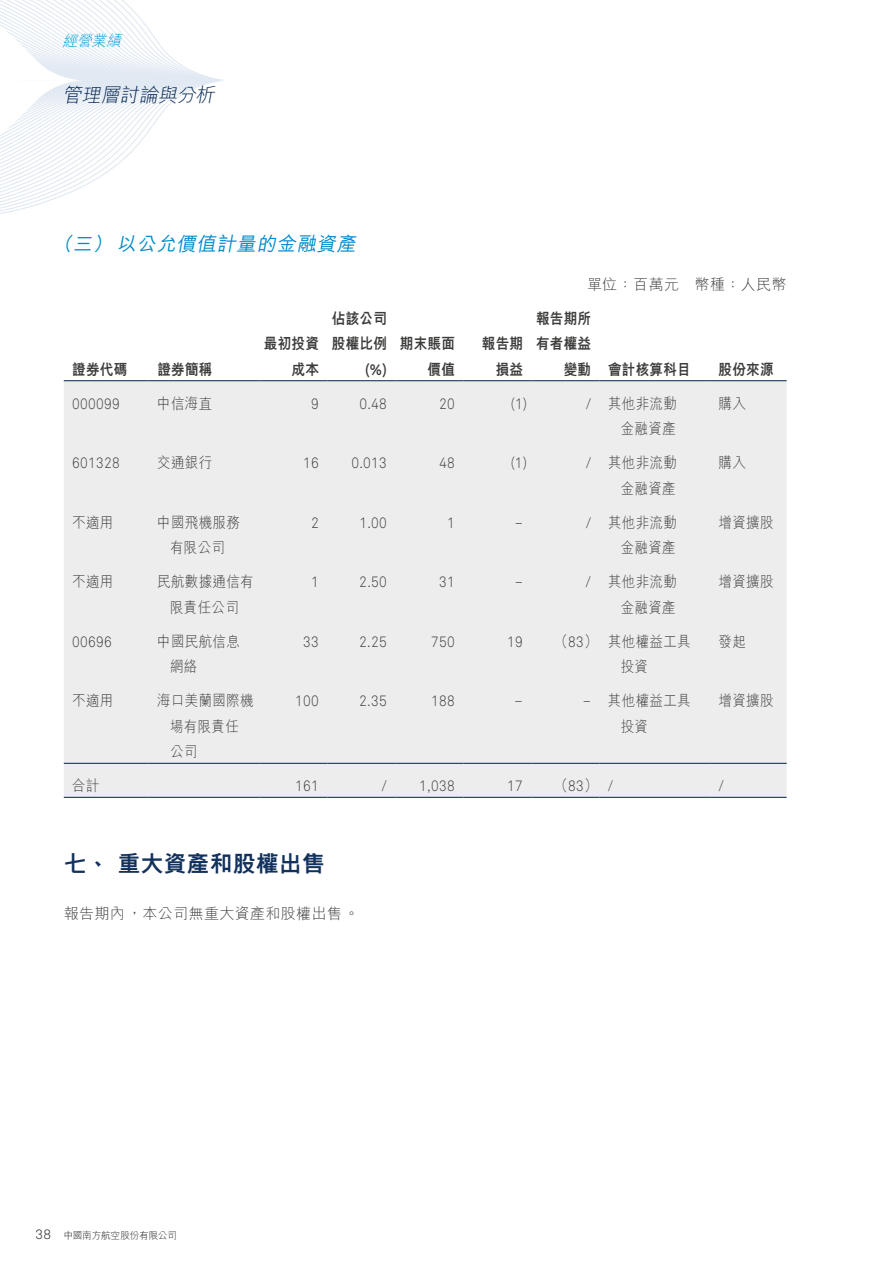
<style>
.page{position:relative;width:893px;height:1263px;background:#fff}
.page>*{position:absolute;margin:0;border:0;box-sizing:border-box;transform-origin:0 0}
.t1{font:800 22.5px "M Hei HK";letter-spacing:.025em;color:#12315c}
.t2{font:italic 500 19.5px "M Hei HK";color:#008bcb}
.t3{font:italic 300 19.5px "M Hei HK";color:#00234e}
.t4{font:300 15px/25.5px "M Hei HK";letter-spacing:.025em;color:#3c3c3b;text-align:right;scale:.9 1}
.t5{font:15px "Akkurat Light Pro";letter-spacing:.025em;color:#3c3c3b;scale:.9 1}
.t6{font:800 15px/25.5px "M Hei HK";letter-spacing:.025em;color:#3c3c3b;text-align:right;scale:.9 1}
.t7{font:300 15px "M Hei HK";letter-spacing:.025em;color:#3c3c3b}
.t8{font:italic 300 15px "M Hei HK";color:#009fd6}
.t9{font:700 15px "Akkurat Pro";color:#3c3c3b;scale:.9 1}
.t10{font:13.5px "Akkurat Light Pro";color:#1c1c1b}
.t11{font:300 9.75px "M Hei HK";letter-spacing:-.035em;color:#1c1c1b}
.s1{font-family:"Akkurat Light Pro";font-weight:400}
.s2{font-family:"M Hei HK";font-weight:300}
</style>
<div class="page">
<svg style="left:0;top:0;width:223px;height:382px"></svg>
<div style="left:64px;top:381px;width:723px;height:416px;background:#ededed"></div>
<hr style="left:64px;top:380px;width:85px;height:1px;background:#00234e">
<hr style="left:149px;top:380px;width:110px;height:1px;background:#00234e">
<hr style="left:259px;top:380px;width:68px;height:1px;background:#00234e">
<hr style="left:327px;top:380px;width:68px;height:1px;background:#00234e">
<hr style="left:395px;top:380px;width:68px;height:1px;background:#00234e">
<hr style="left:463px;top:380px;width:68px;height:1px;background:#00234e">
<hr style="left:531px;top:380px;width:69px;height:1px;background:#00234e">
<hr style="left:600px;top:380px;width:110px;height:1px;background:#00234e">
<hr style="left:710px;top:380px;width:77px;height:1px;background:#00234e">
<hr style="left:64px;top:763px;width:85px;height:1px;background:#00234e">
<hr style="left:149px;top:763px;width:110px;height:1px;background:#00234e">
<hr style="left:259px;top:763px;width:68px;height:1px;background:#00234e">
<hr style="left:327px;top:763px;width:68px;height:1px;background:#00234e">
<hr style="left:395px;top:763px;width:68px;height:1px;background:#00234e">
<hr style="left:463px;top:763px;width:68px;height:1px;background:#00234e">
<hr style="left:531px;top:763px;width:69px;height:1px;background:#00234e">
<hr style="left:600px;top:763px;width:110px;height:1px;background:#00234e">
<hr style="left:710px;top:763px;width:77px;height:1px;background:#00234e">
<hr style="left:64px;top:797px;width:85px;height:1px;background:#00234e">
<hr style="left:149px;top:797px;width:110px;height:1px;background:#00234e">
<hr style="left:259px;top:797px;width:68px;height:1px;background:#00234e">
<hr style="left:327px;top:797px;width:68px;height:1px;background:#00234e">
<hr style="left:395px;top:797px;width:68px;height:1px;background:#00234e">
<hr style="left:463px;top:797px;width:68px;height:1px;background:#00234e">
<hr style="left:531px;top:797px;width:69px;height:1px;background:#00234e">
<hr style="left:600px;top:797px;width:110px;height:1px;background:#00234e">
<hr style="left:710px;top:797px;width:77px;height:1px;background:#00234e">
<p class="t8" style="left:62px;top:30px;width:65px">經營業績</p>
<h2 class="t3" style="left:62px;top:82px;width:158px">管理層討論與分析</h2>
<h2 class="t2" style="left:53px;top:230px;width:309px">（三）以公允價值計量的金融資產</h2>
<p class="t6" style="left:72px;top:356px;width:63px">證券代碼</p>
<p class="t6" style="left:157px;top:356px;width:63px">證券簡稱</p>
<p class="t6" style="left:264px;top:330px;width:63px">最初投資成本</p>
<p class="t6" style="left:332px;top:305px;width:63px;text-align:left">佔該公司股權比例</p>
<p class="t9" style="left:365px;top:360px;width:26px">(%)</p>
<p class="t6" style="left:400px;top:330px;width:63px">期末賬面價值</p>
<p class="t6" style="left:482px;top:330px;width:47px">報告期損益</p>
<p class="t7" style="left:587px;top:273px;width:201px">單位：百萬元 幣種：人民幣</p>
<p class="t6" style="left:536px;top:305px;width:63px">報告期所</p>
<p class="t6" style="left:536px;top:330px;width:63px">有者權益</p>
<p class="t6" style="left:564px;top:356px;width:143px">變動 會計核算科目</p>
<p class="t6" style="left:719px;top:356px;width:63px">股份來源</p>
<p class="t5" style="left:72px;top:394px;width:54px">000099</p>
<p class="t4" style="left:157px;top:390px;width:63px">中信海直</p>
<p class="t5" style="left:311px;top:394px;width:10px">9</p>
<p class="t5" style="left:359px;top:394px;width:32px">0.48</p>
<p class="t5" style="left:439px;top:394px;width:19px">20</p>
<p class="t5" style="left:511px;top:394px;width:19px">(1)</p>
<p class="t4" style="left:586px;top:390px;width:103px"><span class="s1">/</span> 其他非流動金融資產</p>
<p class="t4" style="left:719px;top:390px;width:32px">購入</p>
<p class="t5" style="left:72px;top:454px;width:54px">601328</p>
<p class="t4" style="left:157px;top:449px;width:63px">交通銀行</p>
<p class="t5" style="left:303px;top:454px;width:19px">16</p>
<p class="t5" style="left:351px;top:454px;width:41px">0.013</p>
<p class="t5" style="left:439px;top:454px;width:19px">48</p>
<p class="t5" style="left:511px;top:454px;width:20px">(1)</p>
<p class="t4" style="left:586px;top:449px;width:103px"><span class="s1">/</span> 其他非流動金融資產</p>
<p class="t4" style="left:719px;top:449px;width:32px">購入</p>
<p class="t4" style="left:72px;top:509px;width:47px">不適用</p>
<p class="t4" style="left:157px;top:509px;width:93px;text-align:center">中國飛機服務有限公司</p>
<p class="t5" style="left:311px;top:513px;width:10px">2</p>
<p class="t5" style="left:359px;top:513px;width:32px">1.00</p>
<p class="t5" style="left:447px;top:513px;width:10px">1</p>
<p class="t5" style="left:515px;top:513px;width:11px">–</p>
<p class="t4" style="left:586px;top:509px;width:103px"><span class="s1">/</span> 其他非流動金融資產</p>
<p class="t4" style="left:719px;top:509px;width:63px">增資擴股</p>
<p class="t4" style="left:72px;top:568px;width:47px">不適用</p>
<p class="t4" style="left:157px;top:568px;width:109px;text-align:center">民航數據通信有限責任公司</p>
<p class="t5" style="left:311px;top:573px;width:10px">1</p>
<p class="t5" style="left:359px;top:573px;width:32px">2.50</p>
<p class="t5" style="left:439px;top:573px;width:19px">31</p>
<p class="t5" style="left:515px;top:573px;width:11px">–</p>
<p class="t4" style="left:586px;top:568px;width:103px"><span class="s1">/</span> 其他非流動金融資產</p>
<p class="t4" style="left:719px;top:568px;width:63px">增資擴股</p>
<p class="t5" style="left:72px;top:632px;width:46px">00696</p>
<p class="t4" style="left:170px;top:628px;width:79px;text-align:left;text-indent:-13px">中國民航信息網絡</p>
<p class="t5" style="left:303px;top:632px;width:19px">33</p>
<p class="t5" style="left:359px;top:632px;width:32px">2.25</p>
<p class="t5" style="left:431px;top:632px;width:28px">750</p>
<p class="t5" style="left:507px;top:632px;width:19px">19</p>
<p class="t4" style="left:621px;top:628px;width:79px;text-align:left;text-indent:-66px">（<span class="s1">83</span>） 其他權益工具投資</p>
<p class="t4" style="left:719px;top:628px;width:32px">發起</p>
<p class="t4" style="left:72px;top:687px;width:47px">不適用</p>
<p class="t4" style="left:170px;top:687px;width:95px;text-align:left;text-indent:-13px">海口美蘭國際機場有限責任公司</p>
<p class="t5" style="left:295px;top:692px;width:28px">100</p>
<p class="t5" style="left:359px;top:692px;width:32px">2.35</p>
<p class="t5" style="left:431px;top:692px;width:28px">188</p>
<p class="t5" style="left:515px;top:692px;width:11px">–</p>
<p class="t4" style="left:583px;top:687px;width:121px;text-align:center"><span class="s1">–</span> 其他權益工具投資</p>
<p class="t4" style="left:718px;top:687px;width:63px">增資擴股</p>
<p class="t4" style="left:72px;top:772px;width:32px">合計</p>
<p class="t5" style="left:295px;top:777px;width:28px">161</p>
<p class="t5" style="left:381px;top:777px;width:7px">/</p>
<p class="t5" style="left:419px;top:777px;width:41px">1,038</p>
<p class="t5" style="left:507px;top:777px;width:19px">17</p>
<p class="t5" style="left:554px;top:777px;width:67px"><span class="s2">（</span>83<span class="s2">）</span> /</p>
<p class="t5" style="left:718px;top:777px;width:7px">/</p>
<h1 class="t1" style="left:64px;top:848px;width:263px">七、重大資產和股權出售</h1>
<p class="t7" style="left:64px;top:903px;width:297px">報告期內，本公司無重大資產和股權出售。</p>
<p class="t10" style="left:36px;top:1226px;width:17px">38</p>
<p class="t11" style="left:64px;top:1228px;width:114px">中國南方航空股份有限公司</p>
</div>
